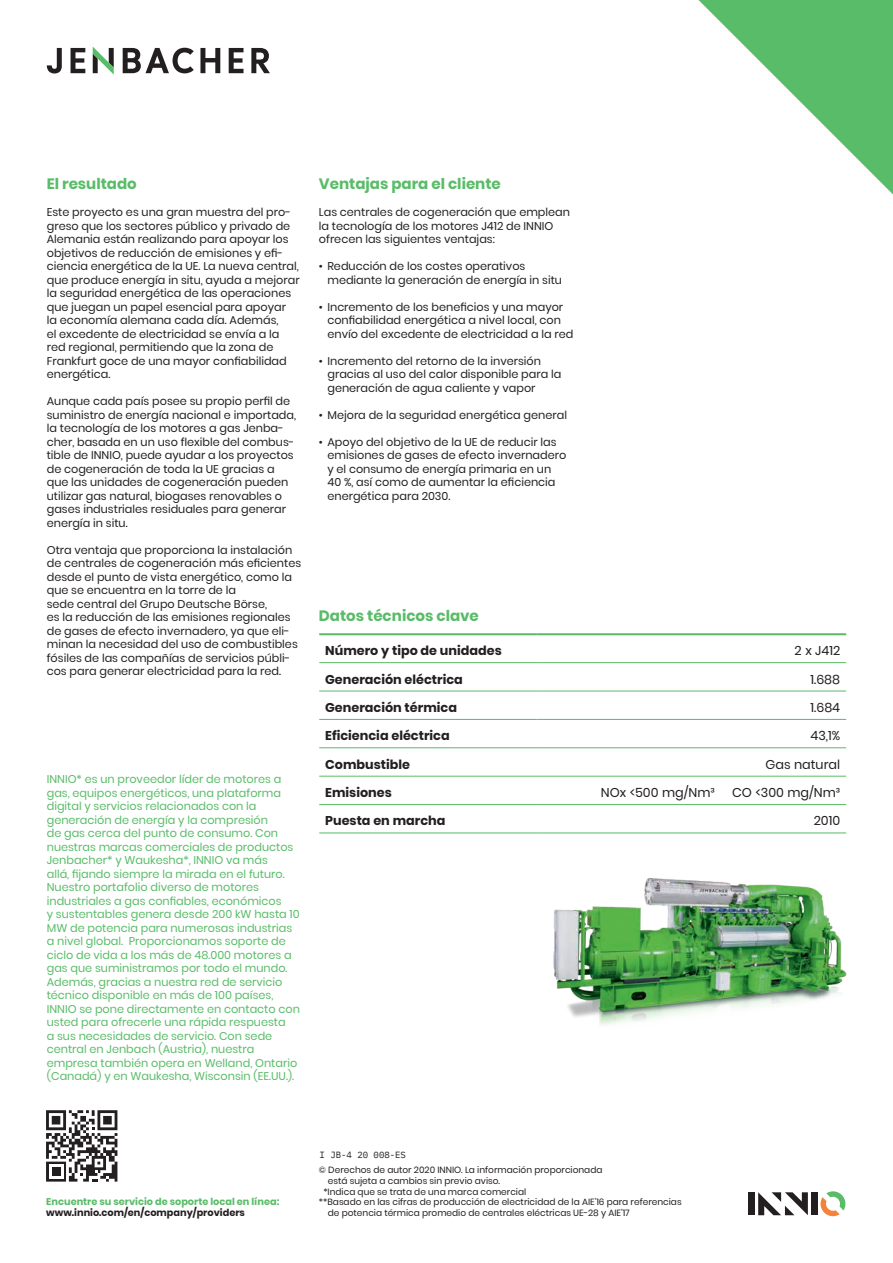
<style>
.page{position:relative;width:893px;height:1263px;background:#fff}
.page>*{position:absolute;margin:0;border:0;box-sizing:border-box;transform-origin:0 0}
.Fliess_headline{font:700 15px "Poppins";color:#59bc68}
.Fliesstext{font:700 15px "Poppins";color:#59bc68}
.t1{font:700 12.75px "Poppins";color:#231f20}
.t2{font:12.75px "Poppins";color:#231f20}
.Fliesstext-2{font:11.25px/13.5px "Poppins";color:#231f20}
.Fliess_headline-2{font:11.25px/13.5px "Poppins";color:#59bc68}
.Bolierplate{font:700 9.75px "Poppins";color:#59bc68}
.Bolierplate-2{font:700 9.75px "Poppins";color:#231f20}
.Fußzeile{font:9px/10.8px "Poppins";color:#231f20}
.sheet_nummer{font:9px "IBM Plex Mono";color:#231f20}
</style>
<div class="page">
<svg style="left:123px;top:48px;width:71px;height:25px"></svg>
<svg style="left:200px;top:48px;width:20px;height:25px"></svg>
<svg style="left:229px;top:48px;width:14px;height:25px"></svg>
<svg style="left:251px;top:48px;width:19px;height:25px"></svg>
<svg style="left:71px;top:48px;width:14px;height:25px"></svg>
<svg style="left:47px;top:48px;width:15px;height:25px"></svg>
<svg style="left:93px;top:47px;width:21px;height:27px"></svg>
<svg style="left:46px;top:1110px;width:72px;height:72px"></svg>
<svg style="left:46px;top:1110px;width:71px;height:71px"></svg>
<hr style="left:319px;top:662px;width:218px;height:1px;background:#59bc68">
<hr style="left:537px;top:662px;width:309px;height:1px;background:#59bc68">
<hr style="left:319px;top:691px;width:218px;height:1px;background:#59bc68">
<hr style="left:537px;top:691px;width:309px;height:1px;background:#59bc68">
<hr style="left:319px;top:719px;width:218px;height:1px;background:#59bc68">
<hr style="left:319px;top:747px;width:218px;height:1px;background:#59bc68">
<hr style="left:319px;top:776px;width:218px;height:1px;background:#59bc68">
<hr style="left:537px;top:776px;width:309px;height:1px;background:#59bc68">
<hr style="left:319px;top:804px;width:218px;height:1px;background:#59bc68">
<hr style="left:537px;top:804px;width:309px;height:1px;background:#59bc68">
<hr style="left:319px;top:833px;width:218px;height:1px;background:#59bc68">
<hr style="left:537px;top:833px;width:309px;height:1px;background:#59bc68">
<hr style="left:319px;top:633px;width:218px;height:2px;background:#59bc68">
<hr style="left:537px;top:633px;width:309px;height:2px;background:#59bc68">
<hr style="left:537px;top:719px;width:309px;height:1px;background:#59bc68">
<hr style="left:537px;top:747px;width:309px;height:1px;background:#59bc68">
<img style="left:553px;top:878px;width:294px;height:148px">
<div style="left:748px;top:1192px;width:6px;height:23px;background:#231f20"></div>
<div style="left:812px;top:1192px;width:6px;height:23px;background:#231f20"></div>
<svg style="left:758px;top:1192px;width:50px;height:23px"></svg>
<svg style="left:821px;top:1191px;width:24px;height:25px"></svg>
<svg style="left:698px;top:0;width:195px;height:194px"></svg>
<p class="Fliesstext" style="left:47px;top:175px;width:92px">El resultado</p>
<p class="Fliesstext-2" style="left:47px;top:205px;width:254px">Este proyecto es una gran muestra del pro&shy;greso que los sectores público y privado de Alemania están realizando para apoyar los objetivos de reducción de emisiones y efi&shy;ciencia energética de la UE. La nueva central, que produce energía in situ, ayuda a mejorar la seguridad energética de las operaciones que juegan un papel esencial para apoyar<br>la economía alemana cada día. Además,<br>el excedente de electricidad se envía a la red regional, permitiendo que la zona de Frankfurt goce de una mayor confiabilidad energética.</p>
<p class="Fliesstext-2" style="left:47px;top:394px;width:251px">Aunque cada país posee su propio perfil de suministro de energía nacional e importada, la tecnología de los motores a gas Jenba&shy;cher, basada en un uso flexible del combus&shy;tible de INNIO, puede ayudar a los proyectos de cogeneración de toda la UE gracias a que las unidades de cogeneración pueden utilizar gas natural, biogases renovables o gases industriales residuales para generar energía in situ.</p>
<p class="Fliesstext-2" style="left:47px;top:543px;width:256px">Otra ventaja que proporciona la instalación de centrales de cogeneración más eficientes desde el punto de vista energético, como la que se encuentra en la torre de la<br>sede central del Grupo Deutsche Börse,</p>
<p class="Fliesstext-2" style="left:47px;top:610px;width:253px">es la reducción de las emisiones regionales de gases de efecto invernadero, ya que eli&shy;minan la necesidad del uso de combustibles fósiles de las compañías de servicios públi&shy;cos para generar electricidad para la red.</p>
<p class="Fliess_headline-2" style="left:47px;top:772px;width:255px">INNIO* es un proveedor líder de motores a gas, equipos energéticos, una plataforma digital y servicios relacionados con la generación de energía y la compresión<br>de gas cerca del punto de consumo. Con nuestras marcas comerciales de productos Jenbacher* y Waukesha*, INNIO va más<br>allá, fijando siempre la mirada en el futuro.<br>Nuestro portafolio diverso de motores industriales a gas confiables, económicos<br>y sustentables genera desde 200 kW hasta 10<br>MW de potencia para numerosas industrias a nivel global. Proporcionamos soporte de ciclo de vida a los más de 48.000 motores a gas que suministramos por todo el mundo.<br>Además, gracias a nuestra red de servicio técnico disponible en más de 100 países, INNIO se pone directamente en contacto con usted para ofrecerle una rápida respuesta<br>a sus necesidades de servicio. Con sede central en Jenbach (Austria), nuestra empresa también opera en Welland, Ontario (Canadá) y en Waukesha, Wisconsin (EE.UU.).</p>
<p class="Fliess_headline" style="left:319px;top:175px;width:183px">Ventajas para el cliente</p>
<p class="Fliesstext-2" style="left:319px;top:205px;width:253px">Las centrales de cogeneración que emplean la tecnología de los motores J412 de INNIO ofrecen las siguientes ventajas:</p>
<p class="Fliesstext-2" style="left:327px;top:259px;width:236px;text-indent:-9px">• Reducción de los costes operativos mediante la generación de energía in situ</p>
<p class="Fliesstext-2" style="left:327px;top:300px;width:247px;text-indent:-9px">• Incremento de los beneficios y una mayor confiabilidad energética a nivel local, con envío del excedente de electricidad a la red</p>
<p class="Fliesstext-2" style="left:327px;top:354px;width:235px;text-indent:-9px">• Incremento del retorno de la inversión gracias al uso del calor disponible para la generación de agua caliente y vapor</p>
<p class="Fliesstext-2" style="left:319px;top:408px;width:250px">• Mejora de la seguridad energética general</p>
<p class="Fliesstext-2" style="left:327px;top:435px;width:240px;text-indent:-9px">• Apoyo del objetivo de la UE de reducir las emisiones de gases de efecto invernadero y el consumo de energía primaria en un 40 %, así como de aumentar la eficiencia energética para 2030.</p>
<p class="Fliess_headline" style="left:319px;top:607px;width:162px">Datos técnicos clave</p>
<p class="t1" style="left:325px;top:643px;width:178px">Número y tipo de unidades</p>
<p class="t2" style="left:795px;top:643px;width:47px">2 x J412</p>
<p class="t1" style="left:325px;top:672px;width:139px">Generación eléctrica</p>
<p class="t2" style="left:810px;top:672px;width:31px">1.688</p>
<p class="t1" style="left:325px;top:700px;width:133px">Generación térmica</p>
<p class="t2" style="left:811px;top:700px;width:31px">1.684</p>
<p class="t1" style="left:325px;top:728px;width:126px">Eficiencia eléctrica</p>
<p class="t2" style="left:810px;top:728px;width:31px">43,1%</p>
<p class="t1" style="left:325px;top:757px;width:86px">Combustible</p>
<p class="t2" style="left:765px;top:757px;width:76px">Gas natural</p>
<p class="t1" style="left:325px;top:785px;width:68px">Emisiones</p>
<p class="t2" style="left:601px;top:785px;width:115px">NOx &lt;500 mg/Nm³</p>
<p class="t2" style="left:732px;top:785px;width:110px">CO &lt;300 mg/Nm³</p>
<p class="t1" style="left:325px;top:813px;width:122px">Puesta en marcha</p>
<p class="t2" style="left:814px;top:813px;width:28px">2010</p>
<p class="Bolierplate" style="left:46px;top:1195px;width:235px">Encuentre su servicio de soporte local en línea:</p>
<p class="Bolierplate-2" style="left:46px;top:1207px;width:200px">www.innio.com/en/company/providers</p>
<p class="sheet_nummer" style="left:320px;top:1147px;width:88px">I JB-4 20 008-ES</p>
<p class="Fußzeile" style="left:328px;top:1164px;width:276px;text-indent:-9px">© Derechos de autor 2020 INNIO. La información proporcionada está sujeta a cambios sin previo aviso.</p>
<p class="Fußzeile" style="left:323px;top:1186px;width:204px">*Indica que se trata de una marca comercial</p>
<p class="Fußzeile" style="left:328px;top:1197px;width:355px;text-indent:-9px">**Basado en las cifras de producción de electricidad de la AIE’16 para referencias de potencia térmica promedio de centrales eléctricas UE-28 y AIE’17</p>
</div>
